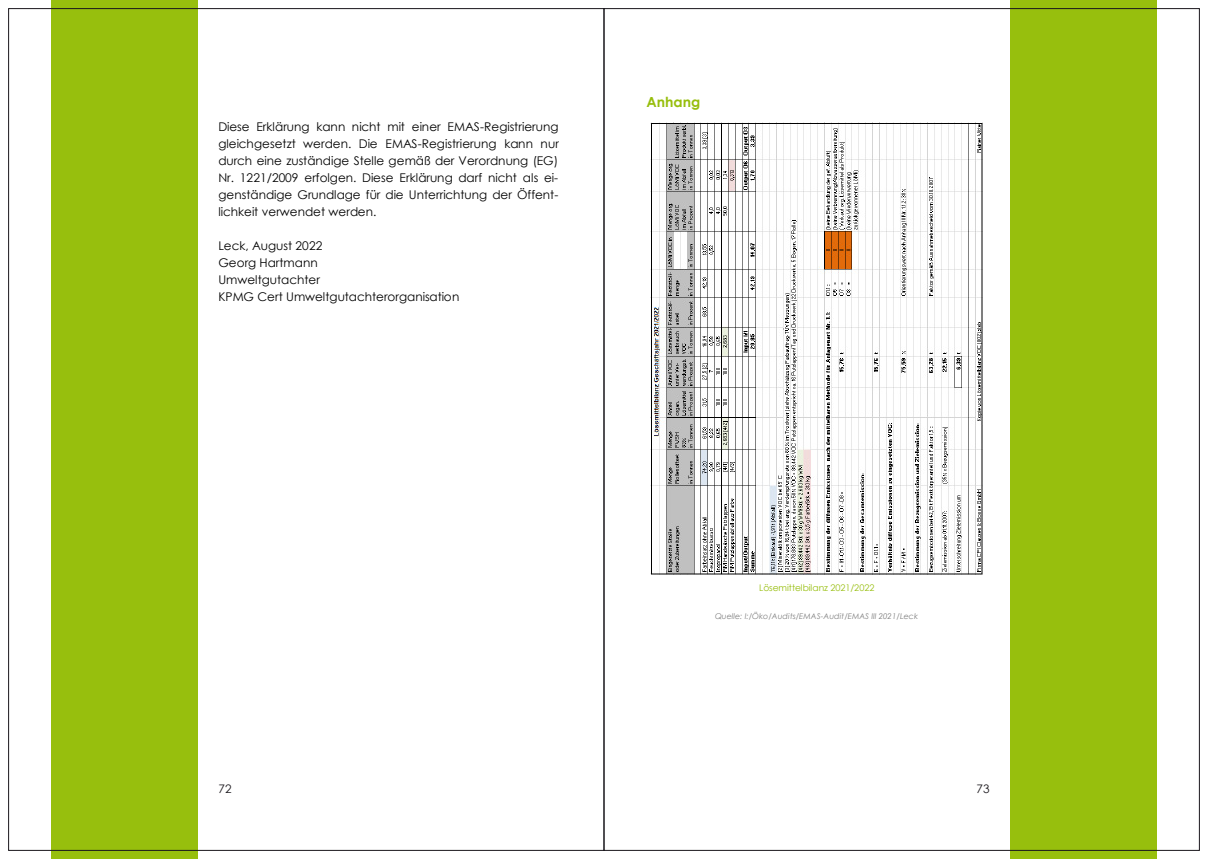
<style>
.page{position:relative;width:1208px;height:859px;background:#fff}
.page>*{position:absolute;margin:0;border:0;box-sizing:border-box;transform-origin:0 0}
.t1{font:700 13.9px "Century Gothic";color:#97be0d}
.t2{font:12px/17px "Century Gothic";color:#000;text-align:justify}
.t3{font:11.8px "Century Gothic";color:#1a171c}
.t4{font:9.1px "Century Gothic";color:#97be0d}
.t5{font:italic 7.9px "Century Gothic";letter-spacing:.01em;color:#808080}
</style>
<div class="page">
<div style="left:51px;top:0;width:146px;height:859px;background:#97bf0d"></div>
<div style="left:1011px;top:0;width:146px;height:859px;background:#97bf0d"></div>
<img style="left:650px;top:122px;width:332px;height:453px">
<p class="t2" style="left:218px;top:118px;width:342px">Diese Erklärung kann nicht mit einer EMAS-Registrierung gleichgesetzt werden. Die EMAS-Registrierung kann nur durch eine zuständige Stelle gemäß der Verordnung (EG)<br>Nr. 1221/2009 erfolgen. Diese Erklärung darf nicht als ei&shy;genständige Grundlage für die Unterrichtung der Öffent&shy;lichkeit verwendet werden.</p>
<p class="t2" style="left:218px;top:237px;width:242px;text-align:left">Leck, August 2022<br>Georg Hartmann<br>Umweltgutachter<br>KPMG Cert Umweltgutachterorganisation</p>
<p class="t1" style="left:646px;top:92px;width:55px">Anhang</p>
<p class="t4" style="left:759px;top:581px;width:117px">Lösemittelbilanz 2021/2022</p>
<p class="t5" style="left:715px;top:610px;width:205px">Quelle: I:/Öko/Audits/EMAS-Audit/EMAS III 2021/Leck</p>
<p class="t3" style="left:218px;top:781px;width:15px">72</p>
<p class="t3" style="left:976px;top:781px;width:15px">73</p>
</div>
